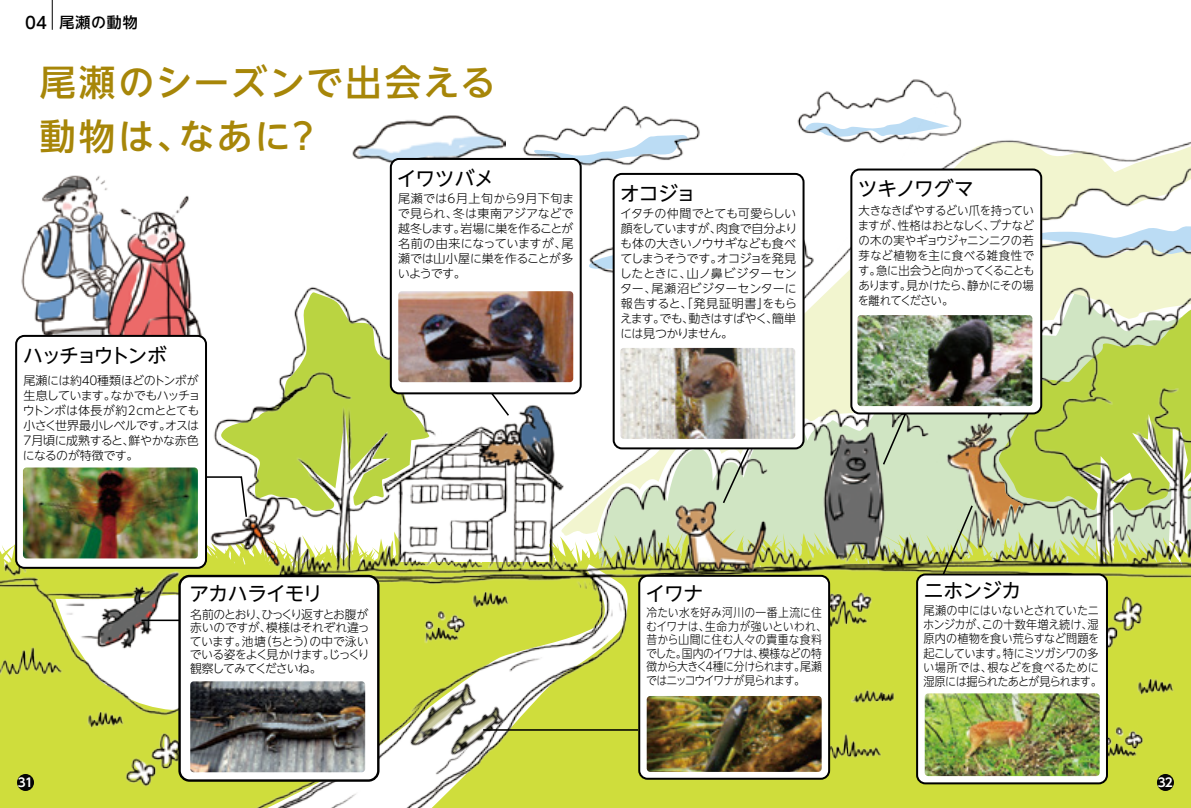
<style>
.page{position:relative;width:1191px;height:808px;background:#fff}
.page>*{position:absolute;margin:0;border:0;box-sizing:border-box;transform-origin:0 0}
.t1{font:500 36px/54px "UD Shin Go NT Pro";letter-spacing:.055em;color:#a78608}
.t2{font:19.8px "UD Shin Go NT Pro";letter-spacing:-.04em;color:#000}
.t3{font:19.8px "UD Shin Go NT Pro";letter-spacing:-.12em;color:#000}
.t4{font:500 15px "UD Shin Go NT Pro";letter-spacing:.05em;color:#000}
.t5{font:300 12px/15px "UD Shin Go NT Pro";letter-spacing:-.035em;color:#000}
.t6{font:300 12px/15px "UD Shin Go NT Pro";letter-spacing:-.035em;color:#000;text-align:justify;scale:.95 1}
.t7{font:300 12px/13.5px "UD Shin Go NT Pro";letter-spacing:-.035em;color:#000;scale:.9 1}
.t8{font:300 12px/14.2px "UD Shin Go NT Pro";letter-spacing:-.035em;color:#000;scale:.93 1}
.t9{font:700 12px "UD Shin Go NT Pro De";color:#fff}
.s1{font-size:16.5px}
</style>
<div class="page">
<img style="left:0;top:2px;width:1191px;height:806px">
<img style="left:86px;top:569px;width:103px;height:88px">
<img style="left:469px;top:394px;width:92px;height:89px">
<img style="left:390px;top:660px;width:128px;height:125px">
<img style="left:201px;top:494px;width:97px;height:80px">
<img style="left:665px;top:490px;width:109px;height:85px">
<img style="left:15px;top:165px;width:117px;height:175px">
<img style="left:100px;top:189px;width:108px;height:170px">
<img style="left:1108px;top:592px;width:41px;height:58px">
<img style="left:122px;top:729px;width:65px;height:58px">
<img style="left:849px;top:685px;width:47px;height:22px">
<img style="left:471px;top:589px;width:39px;height:19px">
<img style="left:85px;top:710px;width:39px;height:19px">
<img style="left:1135px;top:676px;width:39px;height:19px">
<img style="left:414px;top:605px;width:52px;height:43px">
<img style="left:1108px;top:721px;width:35px;height:43px">
<img style="left:0;top:640px;width:67px;height:43px">
<img style="left:814px;top:418px;width:78px;height:149px">
<svg style="left:881px;top:414px;width:28px;height:52px"></svg>
<svg style="left:485px;top:394px;width:25px;height:23px"></svg>
<svg style="left:721px;top:449px;width:31px;height:56px;background:#c4d2bb"></svg>
<img style="left:937px;top:418px;width:86px;height:127px">
<hr style="left:141px;top:619px;width:148px;height:2px;background:#000">
<svg style="left:207px;top:475px;width:41px;height:43px"></svg>
<svg style="left:940px;top:504px;width:34px;height:69px;background:#b4c48d"></svg>
<div style="left:917px;top:574px;width:190px;height:209px;background:#fff;border-radius:8px"></div>
<div style="left:916px;top:573px;width:192px;height:211px;border:2px solid #000;border-radius:8px"></div>
<img style="left:924px;top:693px;width:175px;height:83px">
<div style="left:851px;top:170px;width:190px;height:243px;background:#fff;border-radius:8px"></div>
<div style="left:850px;top:168px;width:192px;height:246px;border:2px solid #000;border-radius:8px"></div>
<img style="left:857px;top:315px;width:175px;height:91px">
<img style="left:830px;top:588px;width:45px;height:41px">
<img style="left:830px;top:730px;width:56px;height:33px">
<hr style="left:483px;top:729px;width:155px;height:2px;background:#000">
<div style="left:639px;top:576px;width:190px;height:203px;background:#fff;border-radius:8px"></div>
<div style="left:638px;top:575px;width:192px;height:205px;border:2px solid #000;border-radius:8px"></div>
<img style="left:646px;top:696px;width:175px;height:76px">
<div style="left:180px;top:576px;width:198px;height:204px;background:#fff;border-radius:10px"></div>
<div style="left:178px;top:575px;width:201px;height:207px;border:2px solid #000;border-radius:10px"></div>
<img style="left:190px;top:681px;width:175px;height:91px">
<div style="left:16px;top:336px;width:190px;height:232px;background:#fff;border-radius:8px"></div>
<div style="left:15px;top:335px;width:192px;height:234px;border:2px solid #000;border-radius:8px"></div>
<img style="left:23px;top:467px;width:175px;height:91px">
<div style="left:391px;top:159px;width:189px;height:234px;background:#fff;border-radius:8px"></div>
<div style="left:390px;top:158px;width:192px;height:236px;border:2px solid #000;border-radius:8px"></div>
<img style="left:398px;top:291px;width:175px;height:91px">
<div style="left:613px;top:174px;width:190px;height:274px;background:#fff;border-radius:8px"></div>
<div style="left:612px;top:173px;width:192px;height:276px;border:2px solid #000;border-radius:8px"></div>
<img style="left:620px;top:348px;width:175px;height:91px">
<hr style="left:52px;top:0;width:1px;height:30px;background:#000">
<div style="left:17px;top:774px;width:17px;height:17px;background:#050505;border-radius:50%"></div>
<div style="left:1157px;top:774px;width:17px;height:17px;background:#050505;border-radius:50%"></div>
<p class="t4" style="left:25px;top:10px;width:114px"><span class="s1">04</span> 尾瀬の動物</p>
<h1 class="t1" style="left:40px;top:54px;width:458px">尾瀬のシーズンで出会える動物は、なあに？</h1>
<h2 class="t3" style="left:23px;top:339px;width:145px">ハッチョウトンボ</h2>
<p class="t5" style="left:23px;top:373px;width:179px">尾瀬には約４０種類ほどのトンボが生息しています。なかでもハッチョウトンボは体長が約2cmととても小さく世界最小レベルです。オスは<br>7月頃に成熟すると、鮮やかな赤色になるのが特徴です。</p>
<h2 class="t2" style="left:397px;top:162px;width:99px">イワツバメ</h2>
<p class="t5" style="left:398px;top:191px;width:178px;text-align:justify">尾瀬では6月上旬から9月下旬まで見られ、冬は東南アジアなどで越冬します。岩場に巣を作ることが名前の由来になっていますが、尾瀬では山小屋に巣を作ることが多いようです。</p>
<h2 class="t2" style="left:189px;top:578px;width:135px">アカハライモリ</h2>
<p class="t5" style="left:190px;top:607px;width:181px;line-height:13.5px">名前のとおり、ひっくり返すとお腹が赤いのですが、模様はそれぞれ違っています。池塘（ちとう）の中で泳いでいる姿をよく見かけます。じっくり観察してみてくださいね。</p>
<h2 class="t2" style="left:620px;top:177px;width:77px">オコジョ</h2>
<p class="t5" style="left:619px;top:206px;width:179px;text-align:justify">イタチの仲間でとても可愛らしい顔をしていますが、肉食で自分よりも体の大きいノウサギなども食べてしまうそうです。オコジョを発見したときに、山ノ鼻ビジターセンター、尾瀬沼ビジターセンターに報告すると、「発見証明書」をもらえます。でも、動きはすばやく、簡単には見つかりません。</p>
<h2 class="t2" style="left:858px;top:173px;width:117px">ツキノワグマ</h2>
<p class="t6" style="left:857px;top:203px;width:188px">大きなきばやするどい爪を持っていますが、性格はおとなしく、ブナなどの木の実やギョウジャニンニクの若芽など植物を主に食べる雑食性です。急に出会うと向かってくることもあります。見かけたら、静かにその場を離れてください。</p>
<h2 class="t2" style="left:645px;top:577px;width:59px">イワナ</h2>
<p class="t7" style="left:646px;top:605px;width:203px">冷たい水を好み河川の一番上流に住むイワナは、生命力が強いといわれ、昔から山間に住む人々の貴重な食料でした。国内のイワナは、模様などの特徴から大きく４種に分けられます。尾瀬ではニッコウイワナが見られます。</p>
<h2 class="t2" style="left:923px;top:574px;width:99px">ニホンジカ</h2>
<p class="t8" style="left:923px;top:603px;width:194px">尾瀬の中にはいないとされていたニホンジカが、この十数年増え続け、湿原内の植物を食い荒らすなど問題を起こしています。特にミツガシワの多い場所では、根などを食べるために湿原には掘られたあとが見られます。</p>
<p class="t9" style="left:18px;top:773px;width:17px">31</p>
<p class="t9" style="left:1157px;top:773px;width:17px">32</p>
</div>
